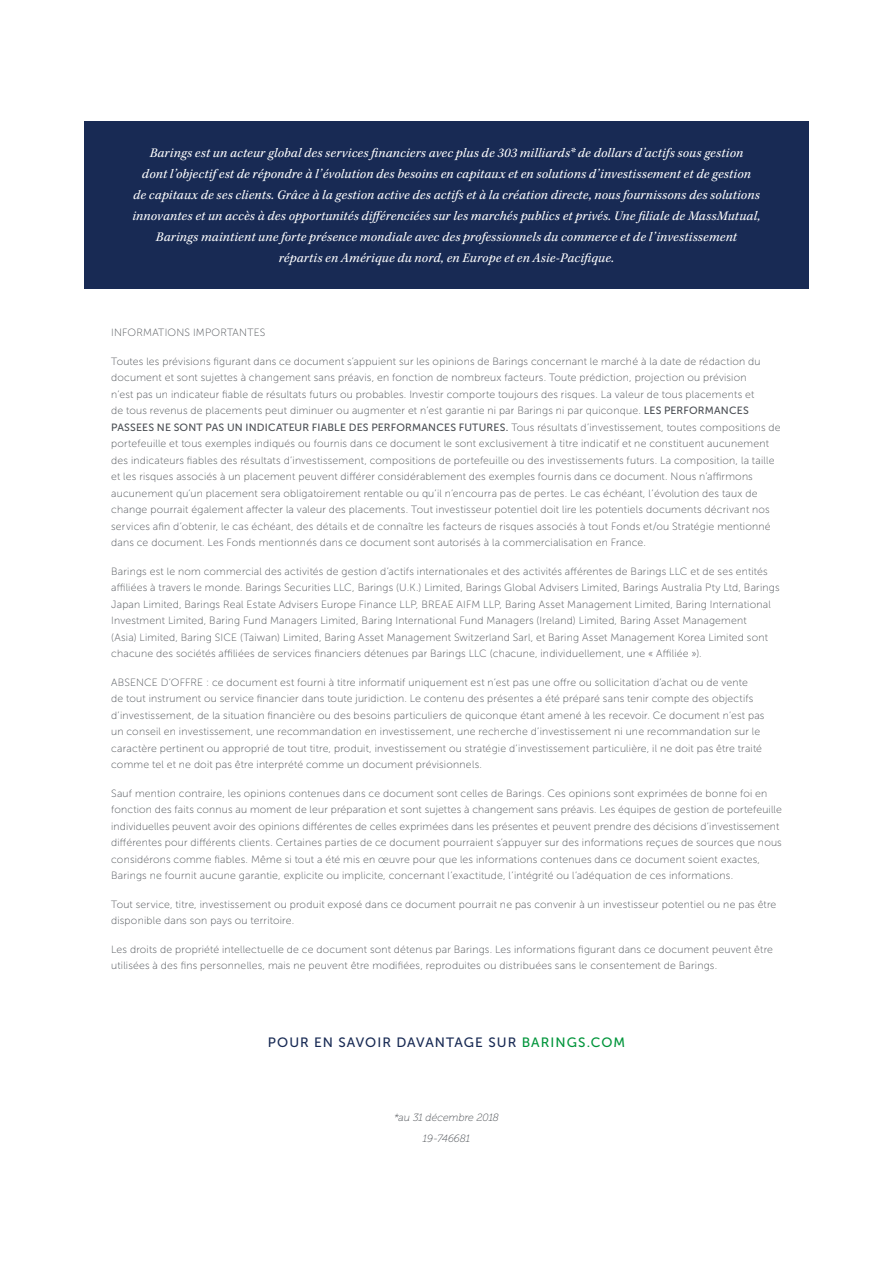
<style>
.page{position:relative;width:893px;height:1263px;background:#fff}
.page>*{position:absolute;margin:0;border:0;box-sizing:border-box;transform-origin:0 0}
.t1{font:italic 13.5px/21px "Kepler Std";letter-spacing:.015em;color:#fff;text-align:center}
.t2{font:13.5px "Museo Sans 500";letter-spacing:.075em;color:#182a54}
.t3{font:10.5px/16.5px "Museo Sans 100";letter-spacing:.02em;color:#4b4f54}
.t4{font:10.5px "Museo Sans 500";letter-spacing:.02em;color:#4b4f54}
.t5{font:italic 10.5px/20.9px "Museo 100";letter-spacing:.01em;color:#4b4f54;text-align:center}
.s1{font-family:"Museo Sans 500"}
.s2{font-family:"Museo Sans 100"}
.s3{color:#00953b}
</style>
<div class="page">
<div style="left:84px;top:121px;width:725px;height:168px;background:#182a54"></div>
<p class="t1" style="left:133px;top:142px;width:629px">Barings est un acteur global des services financiers avec plus de 303 milliards* de dollars d’actifs sous gestion<br>dont l’objectif est de répondre à l’évolution des besoins en capitaux et en solutions d’investissement et de gestion<br>de capitaux de ses clients. Grâce à la gestion active des actifs et à la création directe, nous fournissons des solutions innovantes et un accès à des opportunités différenciées sur les marchés publics et privés. Une filiale de MassMutual, Barings maintient une forte présence mondiale avec des professionnels du commerce et de l’investissement répartis en Amérique du nord, en Europe et en Asie-Pacifique.</p>
<p class="t3" style="left:111px;top:325px;width:156px">INFORMATIONS IMPORTANTES</p>
<p class="t3" style="left:111px;top:353px;width:651px">Toutes les prévisions figurant dans ce document s’appuient sur les opinions de Barings concernant le marché à la date de rédaction du document et sont sujettes à changement sans préavis, en fonction de nombreux facteurs. Toute prédiction, projection ou prévision n’est pas un indicateur fiable de résultats futurs ou probables. Investir comporte toujours des risques. La valeur de tous placements et de tous revenus de placements peut diminuer ou augmenter et n’est garantie ni par Barings ni par quiconque. <span class="s1">LES PERFORMANCES</span></p>
<p class="t4" style="left:111px;top:421px;width:671px">PASSEES NE SONT PAS UN INDICATEUR FIABLE DES PERFORMANCES FUTURES. <span class="s2">Tous résultats d’investissement, toutes compositions de</span></p>
<p class="t3" style="left:111px;top:436px;width:665px">portefeuille et tous exemples indiqués ou fournis dans ce document le sont exclusivement à titre indicatif et ne constituent aucunement des indicateurs fiables des résultats d’investissement, compositions de portefeuille ou des investissements futurs. La composition, la taille et les risques associés à un placement peuvent différer considérablement des exemples fournis dans ce document. Nous n’affirmons aucunement qu’un placement sera obligatoirement rentable ou qu’il n’encourra pas de pertes. Le cas échéant, l’évolution des taux de change pourrait également affecter la valeur des placements. Tout investisseur potentiel doit lire les potentiels documents décrivant nos services afin d’obtenir, le cas échéant, des détails et de connaître les facteurs de risques associés à tout Fonds et/ou Stratégie mentionné dans ce document. Les Fonds mentionnés dans ce document sont autorisés à la commercialisation en France.</p>
<p class="t3" style="left:111px;top:563px;width:670px">Barings est le nom commercial des activités de gestion d’actifs internationales et des activités afférentes de Barings LLC et de ses entités affiliées à travers le monde. Barings Securities LLC, Barings (U.K.) Limited, Barings Global Advisers Limited, Barings Australia Pty Ltd, Barings Japan Limited, Barings Real Estate Advisers Europe Finance LLP, BREAE AIFM LLP, Baring Asset Management Limited, Baring International Investment Limited, Baring Fund Managers Limited, Baring International Fund Managers (Ireland) Limited, Baring Asset Management<br>(Asia) Limited, Baring SICE (Taiwan) Limited, Baring Asset Management Switzerland Sarl, et Baring Asset Management Korea Limited sont chacune des sociétés affiliées de services financiers détenues par Barings LLC (chacune, individuellement, une « Affiliée »).</p>
<p class="t3" style="left:111px;top:674px;width:655px">ABSENCE D’OFFRE : ce document est fourni à titre informatif uniquement est n’est pas une offre ou sollicitation d’achat ou de vente<br>de tout instrument ou service financier dans toute juridiction. Le contenu des présentes a été préparé sans tenir compte des objectifs d’investissement, de la situation financière ou des besoins particuliers de quiconque étant amené à les recevoir. Ce document n’est pas un conseil en investissement, une recommandation en investissement, une recherche d’investissement ni une recommandation sur le caractère pertinent ou approprié de tout titre, produit, investissement ou stratégie d’investissement particulière, il ne doit pas être traité comme tel et ne doit pas être interprété comme un document prévisionnels.</p>
<p class="t3" style="left:111px;top:785px;width:672px">Sauf mention contraire, les opinions contenues dans ce document sont celles de Barings. Ces opinions sont exprimées de bonne foi en fonction des faits connus au moment de leur préparation et sont sujettes à changement sans préavis. Les équipes de gestion de portefeuille individuelles peuvent avoir des opinions différentes de celles exprimées dans les présentes et peuvent prendre des décisions d’investissement différentes pour différents clients. Certaines parties de ce document pourraient s’appuyer sur des informations reçues de sources que nous considérons comme fiables. Même si tout a été mis en œuvre pour que les informations contenues dans ce document soient exactes, Barings ne fournit aucune garantie, explicite ou implicite, concernant l’exactitude, l’intégrité ou l’adéquation de ces informations.</p>
<p class="t3" style="left:111px;top:896px;width:667px">Tout service, titre, investissement ou produit exposé dans ce document pourrait ne pas convenir à un investisseur potentiel ou ne pas être disponible dans son pays ou territoire.</p>
<p class="t3" style="left:111px;top:941px;width:663px">Les droits de propriété intellectuelle de ce document sont détenus par Barings. Les informations figurant dans ce document peuvent être utilisées à des fins personnelles, mais ne peuvent être modifiées, reproduites ou distribuées sans le consentement de Barings.</p>
<p class="t2" style="left:268px;top:1034px;width:359px">POUR EN SAVOIR DAVANTAGE SUR <span class="s3">BARINGS.COM</span></p>
<p class="t5" style="left:394px;top:1107px;width:106px">*au 31 décembre 2018<br>19-746681</p>
</div>
